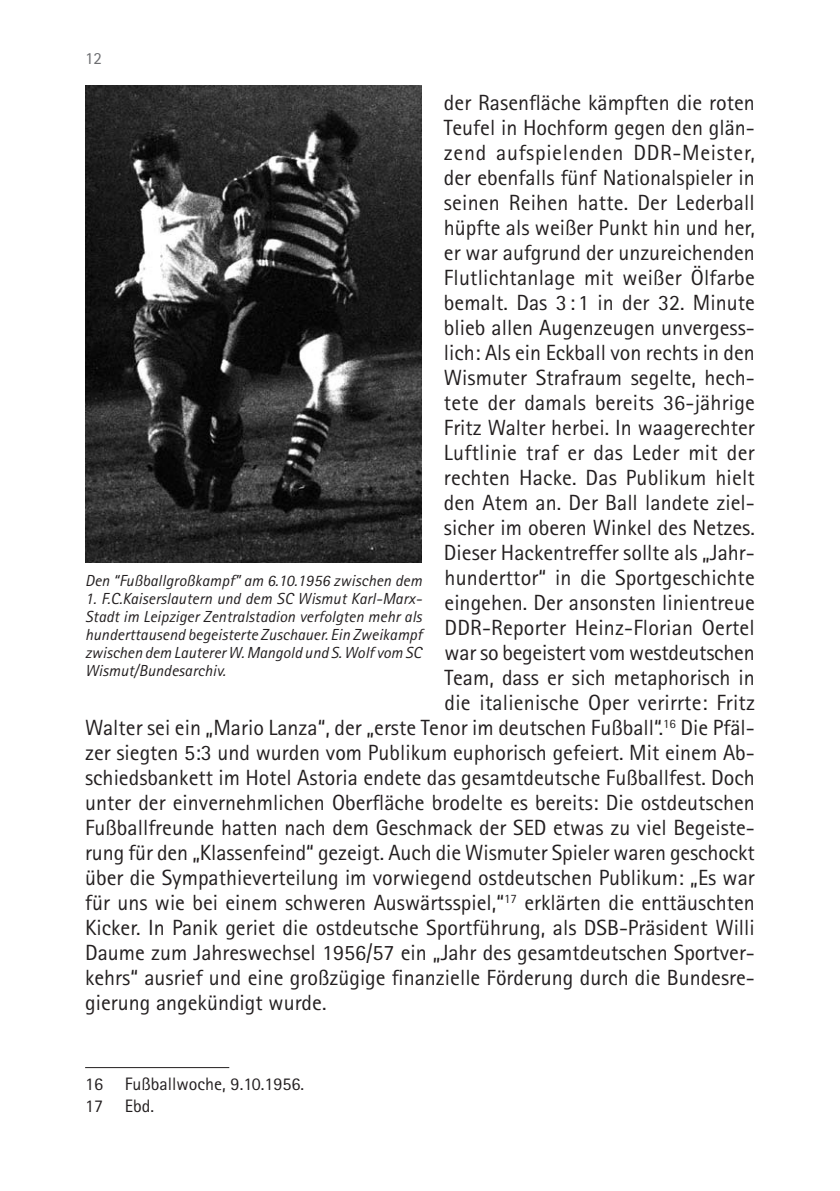
<style>
.page{position:relative;width:840px;height:1191px;background:#fff}
.page>*{position:absolute;margin:0;border:0;box-sizing:border-box;transform-origin:0 0}
.t1{font:22px/25px "Rotis Sans Serif";color:#231f20;text-align:justify}
.t2{font:18px/22px "Rotis Sans Serif";color:#231f20}
.t3{font:17px "Rotis Sans Serif";color:#6c6d70}
.t4{font:italic 16px/18px "Rotis Sans Serif";letter-spacing:.005em;color:#231f20;text-align:justify}
</style>
<div class="page">
<hr style="left:85px;top:1067px;width:144px;height:1px;background:#231f20">
<img style="left:86px;top:85px;width:335px;height:477px">
<p class="t3" style="left:85px;top:48px;width:18px">12</p>
<p class="t1" style="left:443px;top:90px;width:312px">der Rasenfläche kämpften die roten</p>
<p class="t1" style="left:443px;top:115px;width:312px">Teufel in Hochform gegen den glän-</p>
<p class="t1" style="left:443px;top:140px;width:312px">zend aufspielenden DDR-Meister,</p>
<p class="t1" style="left:443px;top:165px;width:312px">der ebenfalls fünf Nationalspieler in</p>
<p class="t1" style="left:443px;top:190px;width:312px">seinen Reihen hatte. Der Lederball</p>
<p class="t1" style="left:443px;top:215px;width:312px">hüpfte als weißer Punkt hin und her,</p>
<p class="t1" style="left:443px;top:240px;width:312px">er war aufgrund der unzureichenden</p>
<p class="t1" style="left:443px;top:265px;width:312px">Flutlichtanlage mit weißer Ölfarbe</p>
<p class="t1" style="left:443px;top:290px;width:312px">bemalt. Das 3 : 1 in der 32. Minute</p>
<p class="t1" style="left:443px;top:315px;width:312px">blieb allen Augenzeugen unvergess-</p>
<p class="t1" style="left:443px;top:340px;width:312px">lich: Als ein Eckball von rechts in den</p>
<p class="t1" style="left:443px;top:365px;width:312px">Wismuter Strafraum segelte, hech-</p>
<p class="t1" style="left:443px;top:390px;width:312px">tete der damals bereits 36-jährige</p>
<p class="t1" style="left:443px;top:415px;width:312px">Fritz Walter herbei. I n waagerechter</p>
<p class="t1" style="left:443px;top:440px;width:312px">Luftlinie traf er das Leder mit der</p>
<p class="t1" style="left:443px;top:465px;width:312px">rechten Hacke. Das Publikum hielt</p>
<p class="t1" style="left:443px;top:490px;width:312px">den Atem an. Der Ball landete ziel-</p>
<p class="t1" style="left:443px;top:515px;width:312px">sicher im oberen Winkel des Netzes.</p>
<p class="t1" style="left:443px;top:540px;width:312px">Dieser Hackentreffer sollte als „Jahr-</p>
<p class="t1" style="left:444px;top:565px;width:311px">hunderttor“ in die Sportgeschichte</p>
<p class="t1" style="left:444px;top:590px;width:311px">eingehen. Der ansonsten linientreue</p>
<p class="t1" style="left:444px;top:615px;width:311px">DDR-Reporter Heinz-Florian Oertel</p>
<p class="t1" style="left:444px;top:640px;width:311px">war so begeistert vom westdeutschen</p>
<p class="t1" style="left:444px;top:665px;width:311px">Team, dass er sich metaphorisch in</p>
<p class="t1" style="left:444px;top:690px;width:312px">die italienische Oper verirrte: Fritz</p>
<p class="t1" style="left:85px;top:715px;width:671px">Walter sei ein „Mario Lanza“, der „erste Tenor im deutschen Fußball“.<sup>16</sup> Die Pfäl-</p>
<p class="t1" style="left:85px;top:740px;width:671px">zer siegten 5:3 und wurden vom Publikum euphorisch gefeiert. Mit einem Ab-</p>
<p class="t1" style="left:85px;top:765px;width:671px">schiedsbankett im Hotel Astoria endete das gesamtdeutsche Fußballfest. Doch</p>
<p class="t1" style="left:85px;top:790px;width:671px">unter der einvernehmlichen Oberfläche brodelte es bereits: Die ostdeutschen</p>
<p class="t1" style="left:85px;top:815px;width:439px">Fußballfreunde hatten nach dem Geschmack der SED</p>
<p class="t4" style="left:85px;top:571px;width:338px">Den “Fußballgroßkampf” am 6.10.1956 zwischen dem</p>
<p class="t4" style="left:85px;top:589px;width:338px">1. F.C.Kaiserslautern und dem SC Wismut Karl-Marx-Stadt im Leipziger Zentralstadion verfolgten mehr als hunderttausend begeisterte Zuschauer. Ein Zweikampf zwischen dem Lauterer W. Mangold und S. Wolf vom SC Wismut/Bundesarchiv.</p>
<p class="t1" style="left:85px;top:815px;width:671px;text-indent:468px">etwas zu viel Begeiste&shy;rung für den „Klassenfeind“ gezeigt. Auch die Wismuter Spieler waren geschockt über die Sympathieverteilung im vorwiegend ostdeutschen Publikum: „Es war für uns wie bei einem schweren Auswärtsspiel,“<sup>17</sup> erklärten die enttäuschten Kicker. I n Panik geriet die ostdeutsche Sportführung, als DSB-Präsident Willi Daume zum Jahreswechsel 1956/57 ein „Jahr des gesamtdeutschen Sportver&shy;kehrs“ ausrief und eine großzügige finanzielle Förderung durch die Bundesre&shy;gierung angekündigt wurde.</p>
<p class="t2" style="left:85px;top:1072px;width:220px">16 Fußballwoche, 9.10.1956.<br>17 Ebd.</p>
</div>
